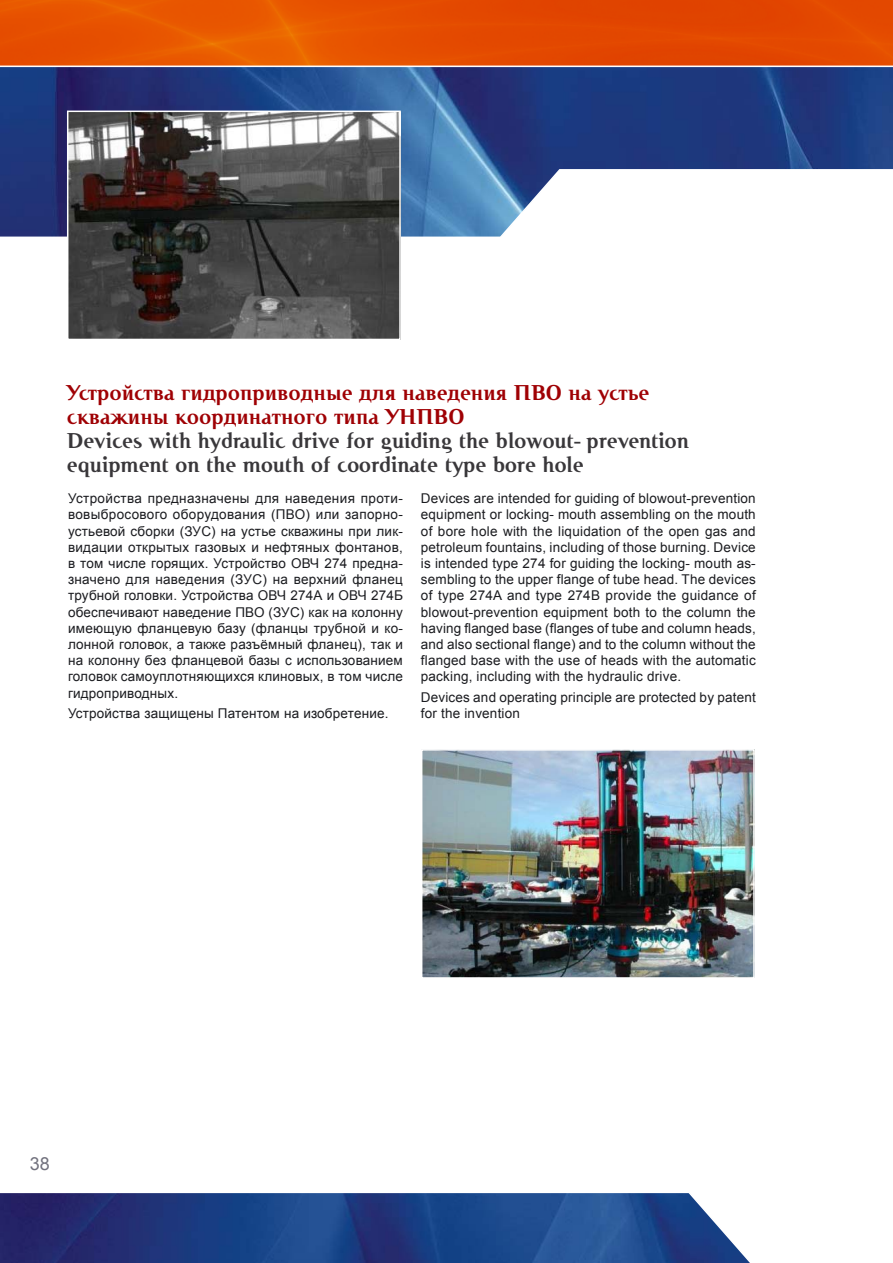
<style>
.page{position:relative;width:893px;height:1263px;background:#fff}
.page>*{position:absolute;margin:0;border:0;box-sizing:border-box;transform-origin:0 0}
.t1{font:700 22.5px/24px "Cutoff Pro";color:#39373a}
.t2{font:700 22.5px/24px "Cutoff Pro";color:#9f0004}
.t3{font:18px "Arial";color:#71717d}
.t4{font:13.5px/16.2px "Arial";letter-spacing:.015em;color:#1b1c20;text-align:justify}
</style>
<div class="page">
<svg style="left:0;top:1193px;width:750px;height:70px;background:#284687"></svg>
<svg style="left:0;top:67px;width:893px;height:170px"></svg>
<svg style="left:0;top:0;width:893px;height:66px;background:#e54f01"></svg>
<img style="left:70px;top:114px;width:328px;height:223px">
<div style="left:67px;top:111px;width:334px;height:229px;border:2px solid #fff"></div>
<img style="left:424px;top:752px;width:328px;height:224px">
<div style="left:421px;top:749px;width:334px;height:230px;border:2px solid #fff"></div>
<h1 class="t2" style="left:67px;top:383px;width:584px">Устройства гидроприводные для наведения ПВО на устье скважины координатного типа УНПВО</h1>
<h1 class="t1" style="left:67px;top:431px;width:623px">Devices with hydraulic drive for guiding the blowout-prevention equipment on the mouth of coordinate type bore hole</h1>
<p class="t4" style="left:68px;top:490px;width:336px">Устройства предназначены для наведения проти&shy;вовыбросового оборудования (ПВО) или запорно&shy;устьевой сборки (ЗУС) на устье скважины при лик&shy;видации открытых газовых и нефтяных фонтанов, в том числе горящих. Устройство ОВЧ 274 предна&shy;значено для наведения (ЗУС) на верхний фланец трубной головки. Устройства ОВЧ 274А и ОВЧ 274Б обеспечивают наведение ПВО (ЗУС) как на колонну имеющую фланцевую базу (фланцы трубной и ко&shy;лонной головок, а также разъёмный фланец), так и на колонну без фланцевой базы с использованием головок самоуплотняющихся клиновых, в том числе гидроприводных.</p>
<p class="t4" style="left:68px;top:705px;width:322px">Устройства защищены Патентом на изобретение.</p>
<p class="t4" style="left:421px;top:490px;width:336px">Devices are intended for guiding of blowout-prevention equipment or locking- mouth assembling on the mouth of bore hole with the liquidation of the open gas and petroleum fountains, including of those burning. Device is intended type 274 for guiding the locking- mouth as&shy;sembling to the upper flange of tube head. The devices of type 274A and type 274B provide the guidance of blowout-prevention equipment both to the column the having flanged base (flanges of tube and column heads, and also sectional flange) and to the column without the flanged base with the use of heads with the automatic packing, including with the hydraulic drive.</p>
<p class="t4" style="left:421px;top:689px;width:336px">Devices and operating principle are protected by patent for the invention</p>
<h2 class="t3" style="left:30px;top:1153px;width:22px">38</h2>
</div>
